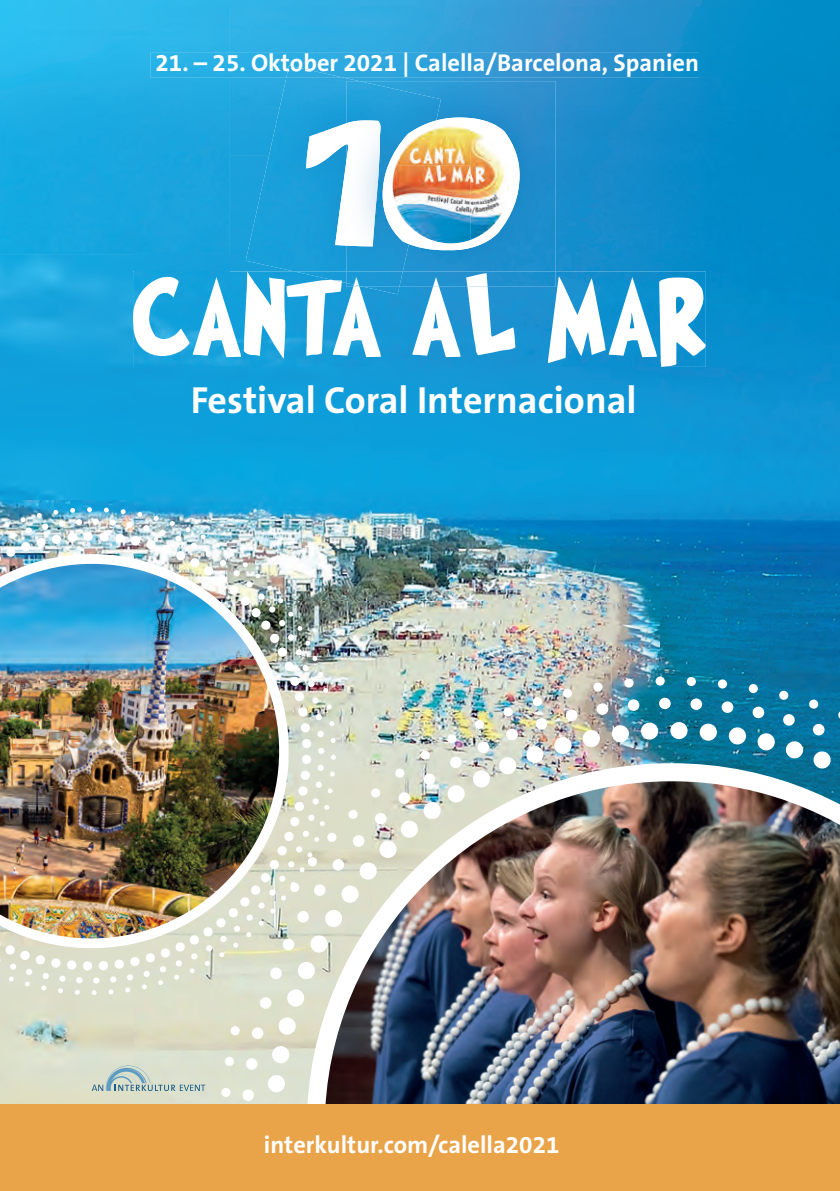
<style>
.page{position:relative;width:840px;height:1191px;background:#fff}
.page>*{position:absolute;margin:0;border:0;box-sizing:border-box;transform-origin:0 0}
.t1{font:78.8px "lucy";color:#fff}
.t2{font:700 38px "The Sans B7";color:#fff}
.t3{font:700 24.4px "The Sans B7";color:#fff}
</style>
<div class="page">
<svg style="left:0;top:0;width:839px;height:7px;background:#2aa5dc"></svg>
<img style="left:0;top:7px;width:229px;height:247px">
<img style="left:229px;top:7px;width:610px;height:99px">
<img style="left:229px;top:106px;width:16px;height:49px">
<img style="left:555px;top:106px;width:284px;height:198px">
<div style="left:229px;top:155px;width:16px;height:116px;background:#1aa1db"></div>
<img style="left:0;top:254px;width:134px;height:850px">
<div style="left:134px;top:254px;width:96px;height:17px;background:#16a1dc"></div>
<img style="left:658px;top:304px;width:181px;height:372px">
<img style="left:134px;top:367px;width:524px;height:737px">
<img style="left:150px;top:53px;width:548px;height:24px">
<img style="left:133px;top:271px;width:572px;height:96px">
<img style="left:220px;top:676px;width:619px;height:428px">
<img style="left:0;top:507px;width:335px;height:488px">
<div style="left:0;top:1104px;width:839px;height:87px;background:#e9a348"></div>
<svg style="left:92px;top:1065px;width:113px;height:26px;background:#c0cfc6"></svg>
<img style="left:245px;top:77px;width:114px;height:194px">
<img style="left:286px;top:66px;width:55px;height:11px">
<img style="left:293px;top:271px;width:106px;height:23px">
<img style="left:440px;top:81px;width:115px;height:190px">
<img style="left:402px;top:271px;width:153px;height:16px">
<img style="left:346px;top:81px;width:94px;height:190px">
<img style="left:346px;top:271px;width:56px;height:16px">
<svg style="left:306px;top:117px;width:213px;height:134px"></svg>
<img style="left:395px;top:126px;width:75px;height:39px">
<img style="left:470px;top:129px;width:39px;height:75px">
<img style="left:392px;top:165px;width:78px;height:39px">
<img style="left:395px;top:204px;width:75px;height:39px">
<img style="left:470px;top:204px;width:35px;height:36px">
<p class="t3" style="left:155px;top:50px;width:544px">21. – 25. Oktober 2021 | Calella/Barcelona, Spanien</p>
<h1 class="t1" style="left:132px;top:266px;width:577px">CANTA AL MAR</h1>
<h2 class="t2" style="left:190px;top:379px;width:447px">Festival Coral Internacional</h2>
<p class="t3" style="left:264px;top:1132px;width:297px">interkultur.com/calella2021</p>
</div>
